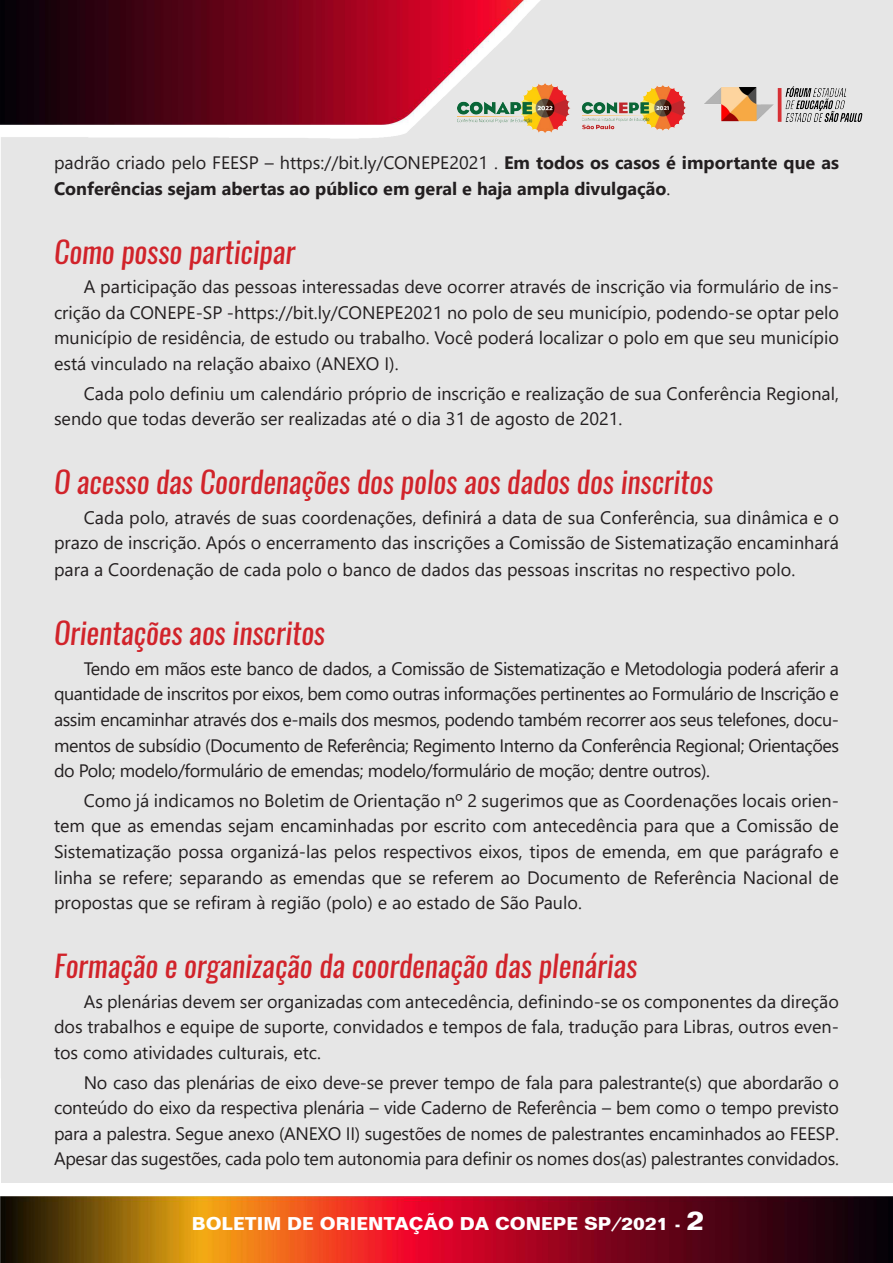
<style>
.page{position:relative;width:893px;height:1263px;background:#fff}
.page>*{position:absolute;margin:0;border:0;box-sizing:border-box;transform-origin:0 0}
.t1{font:italic 30px "Oswald";color:#d1232a}
.t2{font:18px/25.5px "Segoe UI";color:#231f20;text-align:justify}
.t3{font:700 18px/25.5px "Segoe UI";color:#231f20}
.t4{font:700 18px "Folio BT";color:#fff}
.s1{font-weight:400}
.s2{font-size:27px}
</style>
<div class="page">
<img style="left:0;top:1196px;width:893px;height:67px">
<img style="left:0;top:0;width:893px;height:1078px">
<div style="left:1px;top:868px;width:891px;height:314px;background:#e6e6e6"></div>
<img style="left:457px;top:82px;width:114px;height:52px">
<img style="left:578px;top:83px;width:110px;height:49px">
<img style="left:699px;top:81px;width:168px;height:47px">
<p class="t3" style="left:54px;top:149px;width:786px"><span class="s1">padrão criado pelo FEESP – https://bit.ly/CONEPE2021 .</span> Em todos os casos é importante que as<br>Conferências sejam abertas ao público em geral e haja ampla divulgação<span class="s1">.</span></p>
<p class="t1" style="left:54px;top:231px;width:243px">Como posso participar</p>
<p class="t2" style="left:54px;top:273px;width:786px;text-indent:30px">A participação das pessoas interessadas deve ocorrer através de inscrição via formulário de ins&shy;crição da CONEPE-SP -https://bit.ly/CONEPE2021 no polo de seu município, podendo-se optar pelo município de residência, de estudo ou trabalho. Você poderá localizar o polo em que seu município está vinculado na relação abaixo (ANEXO I).</p>
<p class="t2" style="left:54px;top:379px;width:786px;text-indent:30px">Cada polo definiu um calendário próprio de inscrição e realização de sua Conferência Regional, sendo que todas deverão ser realizadas até o dia 31 de agosto de 2021.</p>
<p class="t1" style="left:54px;top:461px;width:661px">O acesso das Coordenações dos polos aos dados dos inscritos</p>
<p class="t2" style="left:54px;top:503px;width:786px;line-height:26.2px;text-indent:30px">Cada polo, através de suas coordenações, definirá a data de sua Conferência, sua dinâmica e o prazo de inscrição. Após o encerramento das inscrições a Comissão de Sistematização encaminhará para a Coordenação de cada polo o banco de dados das pessoas inscritas no respectivo polo.</p>
<p class="t1" style="left:54px;top:612px;width:273px">Orientações aos inscritos</p>
<p class="t2" style="left:54px;top:654px;width:787px;text-indent:30px">Tendo em mãos este banco de dados, a Comissão de Sistematização e Metodologia poderá aferir a quantidade de inscritos por eixos, bem como outras informações pertinentes ao Formulário de Inscrição e assim encaminhar através dos e-mails dos mesmos, podendo também recorrer aos seus telefones, docu&shy;mentos de subsídio (Documento de Referência; Regimento Interno da Conferência Regional; Orientações do Polo; modelo/formulário de emendas; modelo/formulário de moção; dentre outros).</p>
<p class="t2" style="left:54px;top:786px;width:786px;text-indent:30px">Como já indicamos no Boletim de Orientação nº 2 sugerimos que as Coordenações locais orien&shy;tem que as emendas sejam encaminhadas por escrito com antecedência para que a Comissão de Sistematização possa organizá-las pelos respectivos eixos, tipos de emenda, em que parágrafo e linha se refere; separando as emendas que se referem ao Documento de Referência Nacional de propostas que se refiram à região (polo) e ao estado de São Paulo.</p>
<p class="t1" style="left:54px;top:945px;width:585px">Formação e organização da coordenação das plenárias</p>
<p class="t2" style="left:54px;top:987px;width:786px;text-indent:30px">As plenárias devem ser organizadas com antecedência, definindo-se os componentes da direção dos trabalhos e equipe de suporte, convidados e tempos de fala, tradução para Libras, outros even&shy;tos como atividades culturais, etc.</p>
<p class="t2" style="left:54px;top:1068px;width:787px;text-indent:30px">No caso das plenárias de eixo deve-se prever tempo de fala para palestrante(s) que abordarão o conteúdo do eixo da respectiva plenária – vide Caderno de Referência – bem como o tempo previsto para a palestra. Segue anexo (ANEXO II) sugestões de nomes de palestrantes encaminhados ao FEESP.<br>Apesar das sugestões, cada polo tem autonomia para definir os nomes dos(as) palestrantes convidados.</p>
<p class="t4" style="left:192px;top:1212px;width:514px">BOLETIM DE ORIENTAÇÃO DA CONEPE SP/2021 - <span class="s2">2</span></p>
</div>
